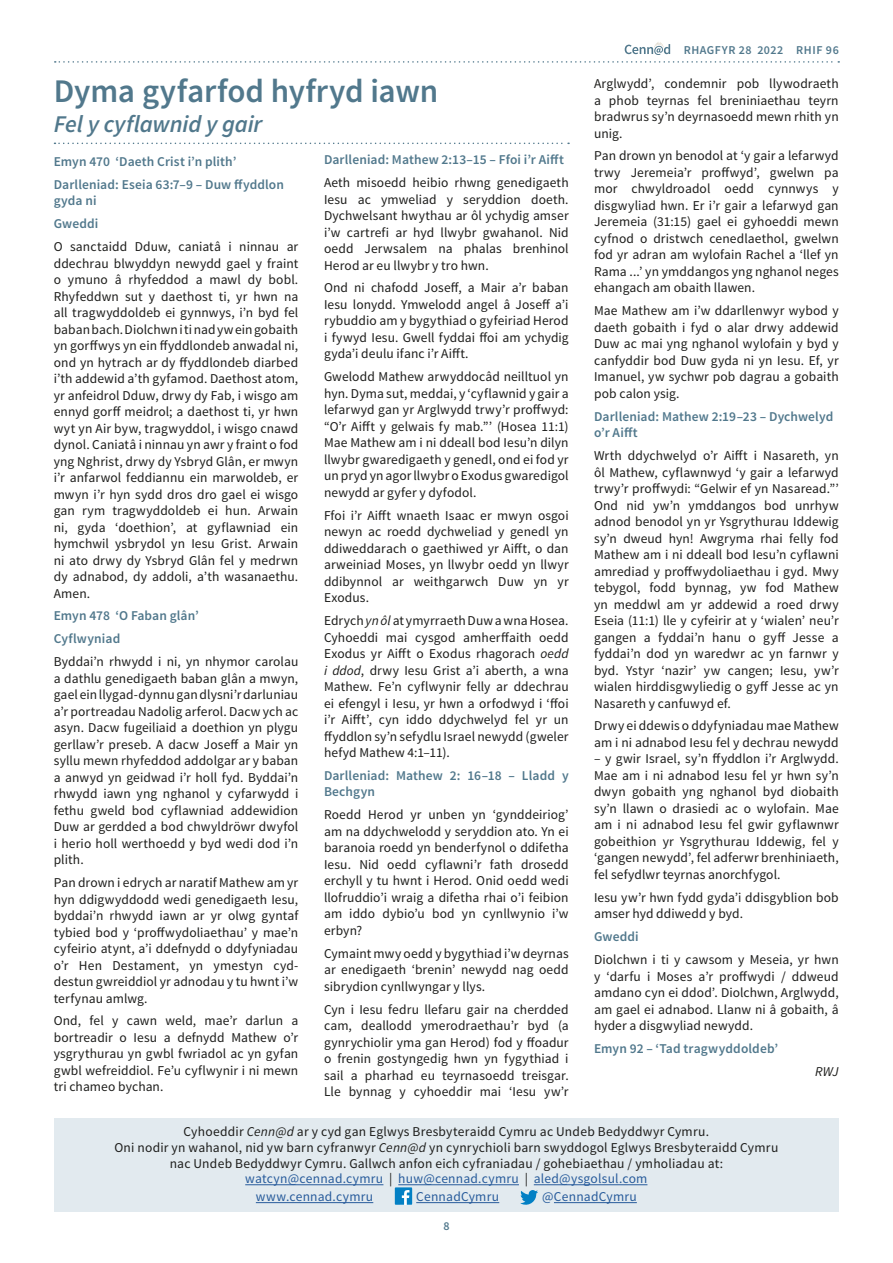
<style>
.page{position:relative;width:893px;height:1263px;background:#fff}
.page>*{position:absolute;margin:0;border:0;box-sizing:border-box;transform-origin:0 0}
.t1{font:600 33px "Source Sans Pro";letter-spacing:-.005em;color:#51788c}
.t2{font:italic 600 24px "Source Sans Pro";letter-spacing:-.005em;color:#51788c}
.t3{font:13.5px/16.5px "Source Sans Pro";letter-spacing:.01em;color:#1d1d1b;text-align:justify}
.t4{font:600 13.5px/23px "Source Sans Pro";letter-spacing:.005em;color:#51788c}
.t5{font:13.5px "Source Sans Pro";letter-spacing:.02em;color:#275b9b}
.t6{font:italic 13.5px "Source Sans Pro";color:#1d1d1b}
.t7{font:600 12px "Source Sans Pro";letter-spacing:.05em;color:#51788c}
.s1{font-style:italic}
.s2{color:#275b9b}
</style>
<div class="page">
<svg style="left:625px;top:42px;width:45px;height:13px"></svg>
<svg style="left:55px;top:61px;width:784px;height:2px"></svg>
<svg style="left:54px;top:143px;width:515px;height:1px"></svg>
<div style="left:54px;top:1118px;width:785px;height:94px;background:#e2eaef"></div>
<hr style="left:245px;top:1184px;width:138px;height:1px;background:#275b9b">
<hr style="left:398px;top:1184px;width:121px;height:1px;background:#275b9b">
<hr style="left:534px;top:1184px;width:113px;height:1px;background:#275b9b">
<hr style="left:256px;top:1202px;width:117px;height:1px;background:#275b9b">
<hr style="left:416px;top:1202px;width:83px;height:1px;background:#275b9b">
<hr style="left:554px;top:1202px;width:83px;height:1px;background:#275b9b">
<svg style="left:395px;top:1187px;width:17px;height:18px"></svg>
<svg style="left:520px;top:1190px;width:18px;height:15px"></svg>
<h1 class="t1" style="left:54px;top:70px;width:386px">Dyma gyfarfod hyfryd iawn</h1>
<h2 class="t2" style="left:54px;top:109px;width:210px">Fel y cyflawnid y gair</h2>
<p class="t4" style="left:54px;top:150px;width:232px">Emyn 470 ‘Daeth Crist i’n plith’<br>Darlleniad: Eseia 63:7–9 – Duw ffyddlon</p>
<p class="t4" style="left:54px;top:190px;width:46px">gyda ni<br>Gweddi</p>
<p class="t3" style="left:54px;top:239px;width:246px">O sanctaidd Dduw, caniatâ i ninnau ar ddechrau blwyddyn newydd gael y fraint o ymuno â rhyfeddod a mawl dy bobl.<br>Rhyfeddwn sut y daethost ti, yr hwn na all tragwyddoldeb ei gynnwys, i’n byd fel baban bach. Diolchwn i ti nad yw ein gobaith yn gorffwys yn ein ffyddlondeb anwadal ni, ond yn hytrach ar dy ffyddlondeb diarbed i’th addewid a’th gyfamod. Daethost atom, yr anfeidrol Dduw, drwy dy Fab, i wisgo am ennyd gorff meidrol; a daethost ti, yr hwn wyt yn Air byw, tragwyddol, i wisgo cnawd dynol. Caniatâ i ninnau yn awr y fraint o fod yng Nghrist, drwy dy Ysbryd Glân, er mwyn i’r anfarwol feddiannu ein marwoldeb, er mwyn i’r hyn sydd dros dro gael ei wisgo gan rym tragwyddoldeb ei hun. Arwain ni, gyda ‘doethion’, at gyflawniad ein hymchwil ysbrydol yn Iesu Grist. Arwain ni ato drwy dy Ysbryd Glân fel y medrwn dy adnabod, dy addoli, a’th wasanaethu.<br>Amen.</p>
<p class="t4" style="left:54px;top:605px;width:147px">Emyn 478 ‘O Faban glân’<br>Cyflwyniad</p>
<p class="t3" style="left:54px;top:654px;width:246px">Byddai’n rhwydd i ni, yn nhymor carolau a dathlu genedigaeth baban glân a mwyn, gael ein llygad-dynnu gan dlysni’r darluniau a’r portreadau Nadolig arferol. Dacw ych ac asyn. Dacw fugeiliaid a doethion yn plygu gerllaw’r preseb. A dacw Joseff a Mair yn syllu mewn rhyfeddod addolgar ar y baban a anwyd yn geidwad i’r holl fyd. Byddai’n rhwydd iawn yng nghanol y cyfarwydd i fethu gweld bod cyflawniad addewidion Duw ar gerdded a bod chwyldröwr dwyfol i herio holl werthoedd y byd wedi dod i’n plith.</p>
<p class="t3" style="left:54px;top:874px;width:246px">Pan drown i edrych ar naratif Mathew am yr hyn ddigwyddodd wedi genedigaeth Iesu, byddai’n rhwydd iawn ar yr olwg gyntaf tybied bod y ‘proffwydoliaethau’ y mae’n cyfeirio atynt, a’i ddefnydd o ddyfyniadau o’r Hen Destament, yn ymestyn cyd&shy;destun gwreiddiol yr adnodau y tu hwnt i’w terfynau amlwg.</p>
<p class="t3" style="left:54px;top:1013px;width:246px">Ond, fel y cawn weld, mae’r darlun a bortreadir o Iesu a defnydd Mathew o’r ysgrythurau yn gwbl fwriadol ac yn gyfan gwbl wefreiddiol. Fe’u cyflwynir i ni mewn tri chameo bychan.</p>
<p class="t4" style="left:324px;top:149px;width:241px">Darlleniad: Mathew 2:13–15 – Ffoi i’r Aifft</p>
<p class="t3" style="left:324px;top:175px;width:246px">Aeth misoedd heibio rhwng genedigaeth Iesu ac ymweliad y seryddion doeth.<br>Dychwelsant hwythau ar ôl ychydig amser i’w cartrefi ar hyd llwybr gwahanol. Nid oedd Jerwsalem na phalas brenhinol Herod ar eu llwybr y tro hwn.</p>
<p class="t3" style="left:324px;top:280px;width:246px">Ond ni chafodd Joseff, a Mair a’r baban Iesu lonydd. Ymwelodd angel â Joseff a’i rybuddio am y bygythiad o gyfeiriad Herod i fywyd Iesu. Gwell fyddai ffoi am ychydig gyda’i deulu ifanc i’r Aifft.</p>
<p class="t3" style="left:324px;top:369px;width:246px">Gwelodd Mathew arwyddocâd neilltuol yn hyn. Dyma sut, meddai, y ‘cyflawnid y gair a lefarwyd gan yr Arglwydd trwy’r proffwyd: “O’r Aifft y gelwais fy mab.”’ (Hosea 11:1)<br>Mae Mathew am i ni ddeall bod Iesu’n dilyn llwybr gwaredigaeth y genedl, ond ei fod yr un pryd yn agor llwybr o Exodus gwaredigol newydd ar gyfer y dyfodol.</p>
<p class="t3" style="left:324px;top:507px;width:246px">Ffoi i’r Aifft wnaeth Isaac er mwyn osgoi newyn ac roedd dychweliad y genedl yn ddiweddarach o gaethiwed yr Aifft, o dan arweiniad Moses, yn llwybr oedd yn llwyr ddibynnol ar weithgarwch Duw yn yr Exodus.</p>
<p class="t3" style="left:324px;top:613px;width:246px">Edrych <span class="s1">yn ôl</span> at ymyrraeth Duw a wna Hosea.<br>Cyhoeddi mai cysgod amherffaith oedd Exodus yr Aifft o Exodus rhagorach <span class="s1">oedd i ddod</span>, drwy Iesu Grist a’i aberth, a wna Mathew. Fe’n cyflwynir felly ar ddechrau ei efengyl i Iesu, yr hwn a orfodwyd i ‘ffoi i’r Aifft’, cyn iddo ddychwelyd fel yr un ffyddlon sy’n sefydlu Israel newydd (gweler hefyd Mathew 4:1–11).</p>
<p class="t4" style="left:324px;top:768px;width:246px;line-height:16.5px">Darlleniad: Mathew 2: 16–18 – Lladd y<br>Bechgyn</p>
<p class="t3" style="left:324px;top:807px;width:246px">Roedd Herod yr unben yn ‘gynddeiriog’ am na ddychwelodd y seryddion ato. Yn ei baranoia roedd yn benderfynol o ddifetha Iesu. Nid oedd cyflawni’r fath drosedd erchyll y tu hwnt i Herod. Onid oedd wedi llofruddio’i wraig a difetha rhai o’i feibion am iddo dybio’u bod yn cynllwynio i’w erbyn?</p>
<p class="t3" style="left:324px;top:945px;width:246px">Cymaint mwy oedd y bygythiad i’w deyrnas ar enedigaeth ‘brenin’ newydd nag oedd sibrydion cynllwyngar y llys.</p>
<p class="t3" style="left:324px;top:1001px;width:246px">Cyn i Iesu fedru llefaru gair na cherdded cam, deallodd ymerodraethau’r byd (a gynrychiolir yma gan Herod) fod y ffoadur o frenin gostyngedig hwn yn fygythiad i sail a pharhad eu teyrnasoedd treisgar.<br>Lle bynnag y cyhoeddir mai ‘Iesu yw’r</p>
<p class="t7" style="left:684px;top:42px;width:157px">RHAGFYR 28 2022 RHIF 96</p>
<p class="t3" style="left:594px;top:76px;width:246px">Arglwydd’, condemnir pob llywodraeth a phob teyrnas fel breniniaethau teyrn bradwrus sy’n deyrnasoedd mewn rhith yn unig.</p>
<p class="t3" style="left:594px;top:148px;width:246px">Pan drown yn benodol at ‘y gair a lefarwyd trwy Jeremeia’r proffwyd’, gwelwn pa mor chwyldroadol oedd cynnwys y disgwyliad hwn. Er i’r gair a lefarwyd gan Jeremeia (31:15) gael ei gyhoeddi mewn cyfnod o dristwch cenedlaethol, gwelwn fod yr adran am wylofain Rachel a ‘llef yn Rama ...’ yn ymddangos yng nghanol neges ehangach am obaith llawen.</p>
<p class="t3" style="left:594px;top:303px;width:246px">Mae Mathew am i’w ddarllenwyr wybod y daeth gobaith i fyd o alar drwy addewid Duw ac mai yng nghanol wylofain y byd y canfyddir bod Duw gyda ni yn Iesu. Ef, yr Imanuel, yw sychwr pob dagrau a gobaith pob calon ysig.</p>
<p class="t4" style="left:594px;top:408px;width:241px;line-height:16.5px">Darlleniad: Mathew 2:19–23 – Dychwelyd o’r Aifft</p>
<p class="t3" style="left:594px;top:448px;width:246px">Wrth ddychwelyd o’r Aifft i Nasareth, yn ôl Mathew, cyflawnwyd ‘y gair a lefarwyd trwy’r proffwydi: “Gelwir ef yn Nasaread.”’ Ond nid yw’n ymddangos bod unrhyw adnod benodol yn yr Ysgrythurau Iddewig sy’n dweud hyn! Awgryma rhai felly fod Mathew am i ni ddeall bod Iesu’n cyflawni amrediad y proffwydoliaethau i gyd. Mwy tebygol, fodd bynnag, yw fod Mathew yn meddwl am yr addewid a roed drwy Eseia (11:1) lle y cyfeirir at y ‘wialen’ neu’r gangen a fyddai’n hanu o gyff Jesse a fyddai’n dod yn waredwr ac yn farnwr y byd. Ystyr ‘nazir’ yw cangen; Iesu, yw’r wialen hirddisgwyliedig o gyff Jesse ac yn Nasareth y canfuwyd ef.</p>
<p class="t3" style="left:594px;top:718px;width:246px">Drwy ei ddewis o ddyfyniadau mae Mathew am i ni adnabod Iesu fel y dechrau newydd</p>
<p class="t3" style="left:594px;top:751px;width:246px">– y gwir Israel, sy’n ffyddlon i’r Arglwydd.<br>Mae am i ni adnabod Iesu fel yr hwn sy’n dwyn gobaith yng nghanol byd diobaith sy’n llawn o drasiedi ac o wylofain. Mae am i ni adnabod Iesu fel gwir gyflawnwr gobeithion yr Ysgrythurau Iddewig, fel y ‘gangen newydd’, fel adferwr brenhiniaeth, fel sefydlwr teyrnas anorchfygol.</p>
<p class="t3" style="left:594px;top:889px;width:246px">Iesu yw’r hwn fydd gyda’i ddisgyblion bob amser hyd ddiwedd y byd.</p>
<p class="t4" style="left:594px;top:926px;width:46px">Gweddi</p>
<p class="t3" style="left:594px;top:952px;width:246px">Diolchwn i ti y cawsom y Meseia, yr hwn y ‘darfu i Moses a’r proffwydi / ddweud amdano cyn ei ddod’. Diolchwn, Arglwydd, am gael ei adnabod. Llanw ni â gobaith, â hyder a disgwyliad newydd.</p>
<p class="t4" style="left:594px;top:1037px;width:186px">Emyn 92 – ‘Tad tragwyddoldeb’</p>
<p class="t6" style="left:815px;top:1063px;width:25px">RWJ</p>
<p class="t3" style="left:114px;top:1124px;width:665px;line-height:15.8px;text-align:center">Cyhoeddir <span class="s1">Cenn@d</span> ar y cyd gan Eglwys Bresbyteraidd Cymru ac Undeb Bedyddwyr Cymru.<br>Oni nodir yn wahanol, nid yw barn cyfranwyr <span class="s1">Cenn@d</span> yn cynrychioli barn swyddogol Eglwys Bresbyteraidd Cymru nac Undeb Bedyddwyr Cymru. Gallwch anfon eich cyfraniadau / gohebiaethau / ymholiadau at: <span class="s2">watcyn@cennad.cymru</span> | <span class="s2">huw@cennad.cymru</span> | <span class="s2">aled@ysgolsul.com</span></p>
<p class="t5" style="left:256px;top:1188px;width:119px">www.cennad.cymru</p>
<p class="t5" style="left:416px;top:1188px;width:84px">CennadCymru</p>
<p class="t5" style="left:542px;top:1188px;width:96px">@CennadCymru</p>
<p class="t7" style="left:443px;top:1218px;width:8px">8</p>
</div>
